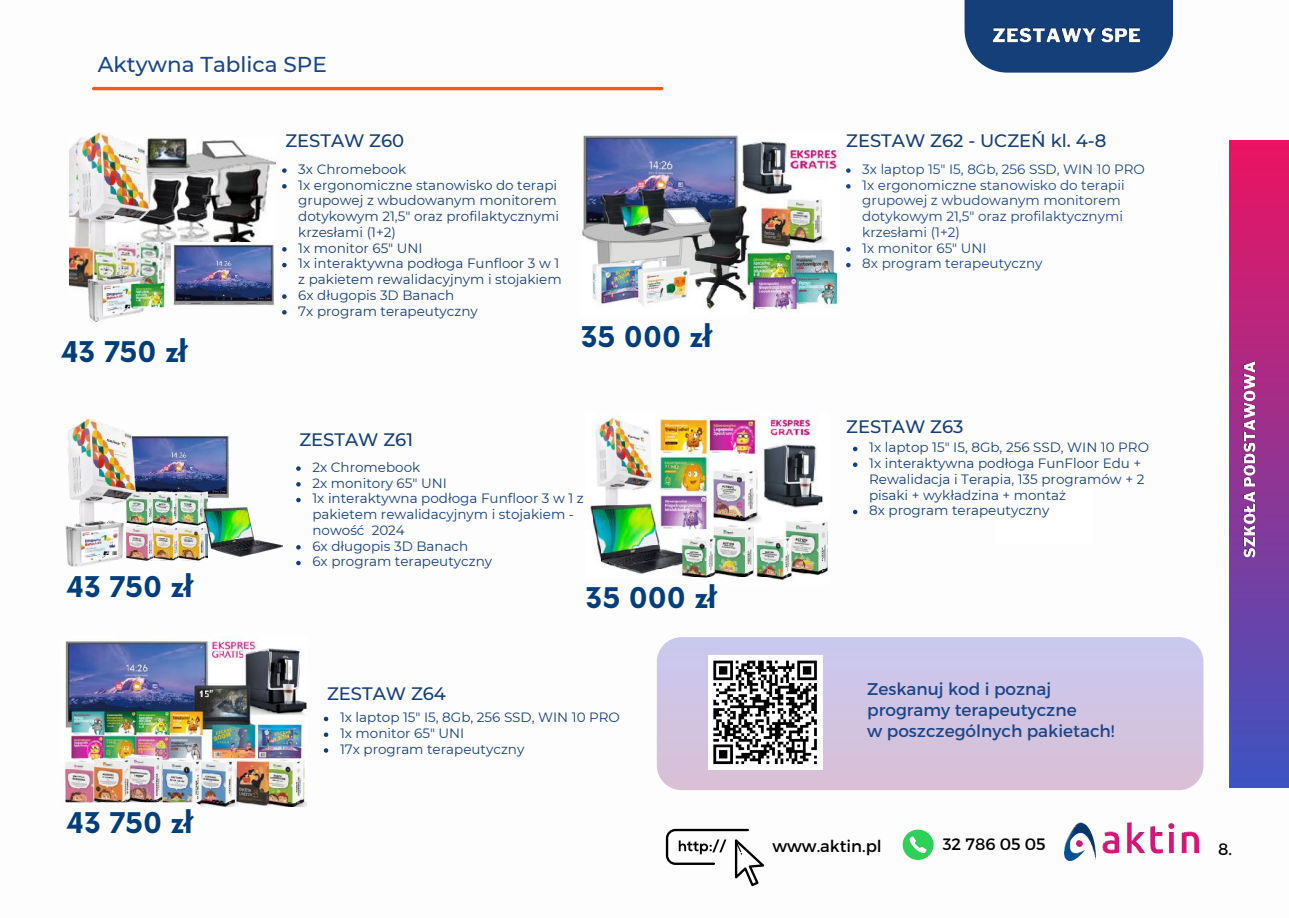
<style>
.page{position:relative;width:1289px;height:918px;background:#fff}
.page>*{position:absolute;margin:0;border:0;box-sizing:border-box;transform-origin:0 0}
.t1{font:700 27.9px "Now";color:#023e7c}
.t2{font:500 21.45px "Montserrat";color:#1a4789}
.t3{font:500 18px "Montserrat";color:#153f79}
.t4{font:16.95px/21.1px "Montserrat";color:#1a4789}
.t5{font:16.5px "Montserrat";color:#000}
.t6{font:13.5px/15.8px "Montserrat";color:#153f79}
.t7{font:13.5px/15.8px "Montserrat";color:#1a4789}
</style>
<div class="page">
<hr style="left:94px;top:87px;width:567px;height:3px;background:#f75915">
<div style="left:1229px;top:141px;width:59px;height:647px;background:linear-gradient(to bottom,#ec1362,#3c54c2)"></div>
<svg style="left:656px;top:637px;width:547px;height:153px;background:#d1c4e2"></svg>
<div style="left:707px;top:655px;width:115px;height:115px;background:#fff"></div>
<svg style="left:713px;top:660px;width:104px;height:105px"></svg>
<img style="left:70px;top:138px;width:205px;height:150px">
<img style="left:172px;top:242px;width:103px;height:64px">
<img style="left:79px;top:254px;width:68px;height:68px">
<img style="left:138px;top:434px;width:92px;height:65px">
<img style="left:128px;top:280px;width:43px;height:31px">
<img style="left:126px;top:489px;width:81px;height:72px">
<img style="left:199px;top:502px;width:84px;height:59px">
<img style="left:70px;top:132px;width:83px;height:122px">
<img style="left:67px;top:418px;width:71px;height:115px">
<img style="left:65px;top:499px;width:61px;height:67px">
<img style="left:580px;top:134px;width:259px;height:178px">
<img style="left:590px;top:414px;width:239px;height:166px">
<img style="left:63px;top:636px;width:243px;height:170px">
<svg style="left:324px;top:717px;width:4px;height:4px"></svg>
<svg style="left:324px;top:732px;width:4px;height:5px"></svg>
<svg style="left:324px;top:748px;width:4px;height:5px"></svg>
<svg style="left:282px;top:168px;width:4px;height:5px"></svg>
<svg style="left:282px;top:184px;width:4px;height:5px"></svg>
<svg style="left:282px;top:247px;width:4px;height:5px"></svg>
<svg style="left:282px;top:263px;width:4px;height:4px"></svg>
<svg style="left:282px;top:294px;width:4px;height:5px"></svg>
<svg style="left:282px;top:310px;width:4px;height:5px"></svg>
<svg style="left:846px;top:168px;width:4px;height:5px"></svg>
<svg style="left:846px;top:184px;width:4px;height:5px"></svg>
<svg style="left:846px;top:247px;width:4px;height:5px"></svg>
<svg style="left:846px;top:263px;width:4px;height:4px"></svg>
<svg style="left:296px;top:466px;width:4px;height:5px"></svg>
<svg style="left:296px;top:482px;width:4px;height:5px"></svg>
<svg style="left:296px;top:498px;width:4px;height:4px"></svg>
<svg style="left:296px;top:545px;width:4px;height:5px"></svg>
<svg style="left:296px;top:561px;width:4px;height:4px"></svg>
<img style="left:1239px;top:357px;width:20px;height:203px">
<svg style="left:853px;top:447px;width:4px;height:4px"></svg>
<svg style="left:853px;top:462px;width:4px;height:5px"></svg>
<svg style="left:853px;top:510px;width:4px;height:4px"></svg>
<svg style="left:590px;top:578px;width:137px;height:2px"></svg>
<svg style="left:63px;top:802px;width:141px;height:5px"></svg>
<img style="left:1064px;top:823px;width:134px;height:38px">
<svg style="left:665px;top:829px;width:99px;height:57px"></svg>
<div style="left:902px;top:830px;width:31px;height:30px;background:#2ed058;border-radius:50%"></div>
<svg style="left:909px;top:836px;width:17px;height:17px"></svg>
<div style="left:964px;top:0;width:209px;height:73px;background:#153f79"></div>
<img style="left:992px;top:27px;width:148px;height:16px">
<h2 class="t2" style="left:98px;top:51px;width:230px">Aktywna Tablica SPE</h2>
<h3 class="t3" style="left:285px;top:130px;width:120px">ZESTAW Z60</h3>
<h1 class="t1" style="left:61px;top:337px;width:128px">43 750 zł</h1>
<h1 class="t1" style="left:66px;top:572px;width:128px">43 750 zł</h1>
<h1 class="t1" style="left:66px;top:808px;width:128px">43 750 zł</h1>
<p class="t6" style="left:298px;top:161px;width:265px">3x Chromebook<br>1x ergonomiczne stanowisko do terapi grupowej z wbudowanym monitorem dotykowym 21,5" oraz profilaktycznymi krzesłami (1+2)<br>1x monitor 65" UNI<br>1x interaktywna podłoga Funfloor 3 w 1 z pakietem rewalidacyjnym i stojakiem<br>6x długopis 3D Banach<br>7x program terapeutyczny</p>
<h1 class="t1" style="left:580px;top:322px;width:132px">35 000 zł</h1>
<h3 class="t3" style="left:299px;top:428px;width:115px">ZESTAW Z61</h3>
<p class="t6" style="left:312px;top:459px;width:273px">2x Chromebook<br>2x monitory 65" UNI<br>1x interaktywna podłoga Funfloor 3 w 1 z pakietem rewalidacyjnym i stojakiem - nowość 2024<br>6x długopis 3D Banach<br>6x program terapeutyczny</p>
<h1 class="t1" style="left:585px;top:583px;width:132px">35 000 zł</h1>
<h3 class="t3" style="left:327px;top:683px;width:120px">ZESTAW Z64</h3>
<p class="t6" style="left:340px;top:710px;width:281px">1x laptop 15" I5, 8Gb, 256 SSD, WIN 10 PRO<br>1x monitor 65" UNI<br>17x program terapeutyczny</p>
<h3 class="t3" style="left:846px;top:130px;width:261px">ZESTAW Z62 - UCZEŃ kl. 4-8</h3>
<p class="t7" style="left:862px;top:161px;width:284px">3x laptop 15" I5, 8Gb, 256 SSD, WIN 10 PRO<br>1x ergonomiczne stanowisko do terapii grupowej z wbudowanym monitorem dotykowym 21,5" oraz profilaktycznymi krzesłami (1+2)<br>1x monitor 65" UNI<br>8x program terapeutyczny</p>
<h3 class="t3" style="left:846px;top:416px;width:119px">ZESTAW Z63</h3>
<p class="t6" style="left:869px;top:440px;width:281px">1x laptop 15" I5, 8Gb, 256 SSD, WIN 10 PRO 1x interaktywna podłoga FunFloor Edu + Rewalidacja i Terapia, 135 programów + 2 pisaki + wykładzina + montaż<br>8x program terapeutyczny</p>
<p class="t4" style="left:867px;top:677px;width:249px">Zeskanuj kod i poznaj programy terapeutyczne<br>w poszczególnych pakietach!</p>
<p class="t5" style="left:772px;top:835px;width:111px">www.aktin.pl</p>
<p class="t5" style="left:942px;top:833px;width:105px">32 786 05 05</p>
<p class="t5" style="left:1217px;top:838px;width:15px">8.</p>
</div>
